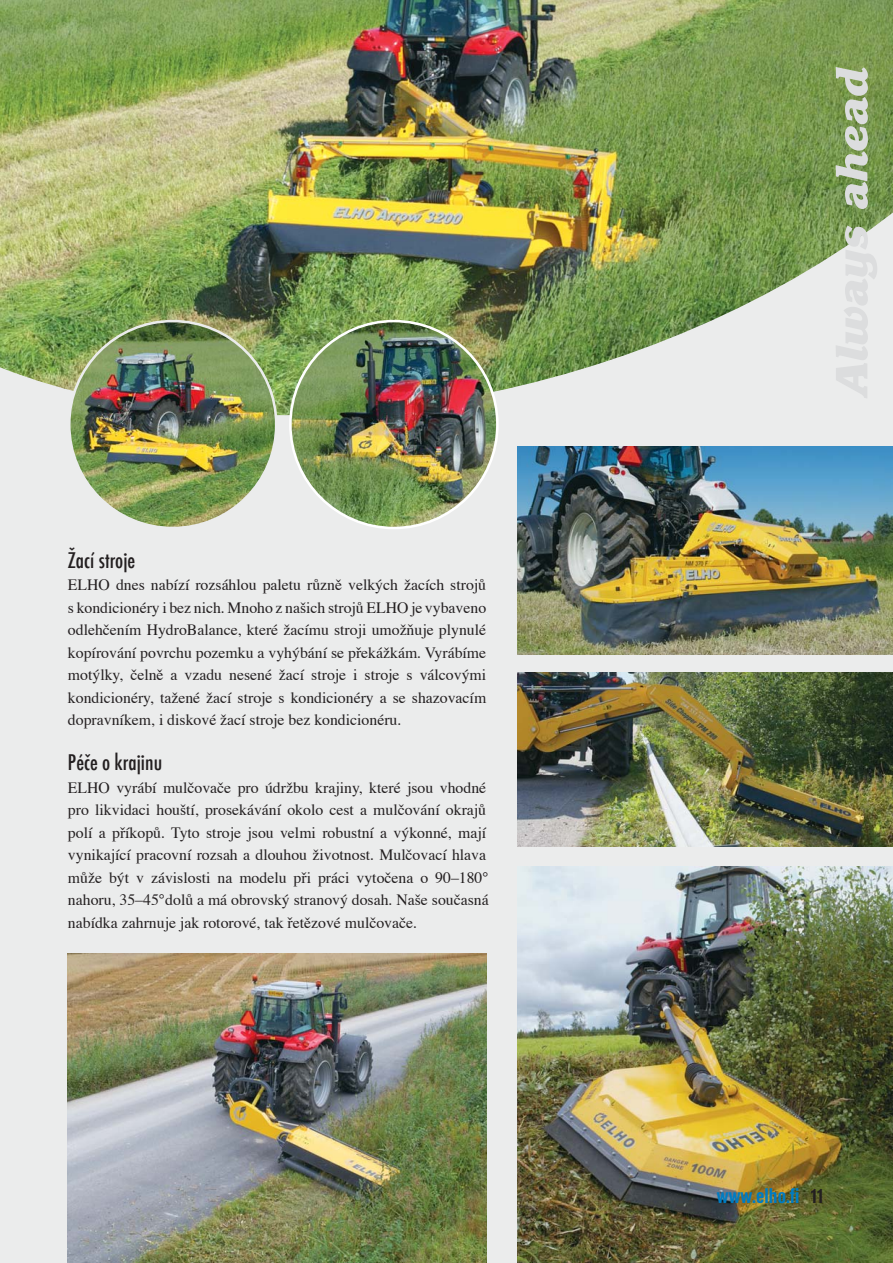
<style>
.page{position:relative;width:893px;height:1263px;background:#fff}
.page>*{position:absolute;margin:0;border:0;box-sizing:border-box;transform-origin:0 0}
.t1{font:500 condensed 21px "Futura";color:#231f20}
.t2{font:700 condensed 21px "Akzidenz Grotesk BE";color:#007cc2}
.t3{font:15.75px/22.5px "Times";color:#231f20;text-align:justify}
.s1{font-family:"Times New Roman"}
.s2{color:#231f20}
</style>
<div class="page">
<div style="left:0;top:32px;width:893px;height:1231px;background:#ebecec"></div>
<img style="left:0;top:0;width:893px;height:416px">
<svg style="left:836px;top:67px;width:41px;height:332px"></svg>
<img style="left:68px;top:954px;width:418px;height:309px">
<img style="left:517px;top:866px;width:376px;height:397px">
<img style="left:517px;top:673px;width:376px;height:173px">
<img style="left:517px;top:447px;width:376px;height:208px">
<img style="left:69px;top:321px;width:207px;height:207px;border-radius:50%">
<img style="left:290px;top:321px;width:207px;height:207px;border-radius:50%">
<h1 class="t1" style="left:68px;top:547px;width:69px">Žací stroje</h1>
<p class="t3" style="left:68px;top:575px;width:420px">ELHO dnes nabízí rozsáhlou paletu různě velkých žacích strojů s kondicionéry i bez nich. Mnoho z našich strojů ELHO je vybaveno odlehčením HydroBalance, které žacímu stroji umožňuje plynulé kopírování povrchu pozemku a vyhýbání se překážkám. Vyrábíme motýlky, čelně a vzadu nesené žací stroje i stroje s válcovými kondicionéry, tažené žací stroje s kondicionéry a se shazovacím dopravníkem, i diskové žací stroje bez kondicionéru.</p>
<h1 class="t1" style="left:68px;top:750px;width:96px">Péče o krajinu</h1>
<p class="t3" style="left:68px;top:778px;width:422px;text-align:left">ELHO vyrábí mulčovače pro údržbu krajiny, které jsou vhodné pro likvidaci houští, prosekávání okolo cest a mulčování okrajů polí a příkopů. Tyto stroje jsou velmi robustní a výkonné, mají vynikající pracovní rozsah a dlouhou životnost. Mulčovací hlava může být v závislosti na modelu při práci vytočena o 90<span class="s1">–</span>180° nahoru, 35<span class="s1">–</span>45°dolů a má obrovský stranový dosah. Naše současná nabídka zahrnuje jak rotorové, tak řetězové mulčovače.</p>
<h1 class="t2" style="left:717px;top:1188px;width:110px">www.elho.fi <span class="s2">11</span></h1>
</div>
